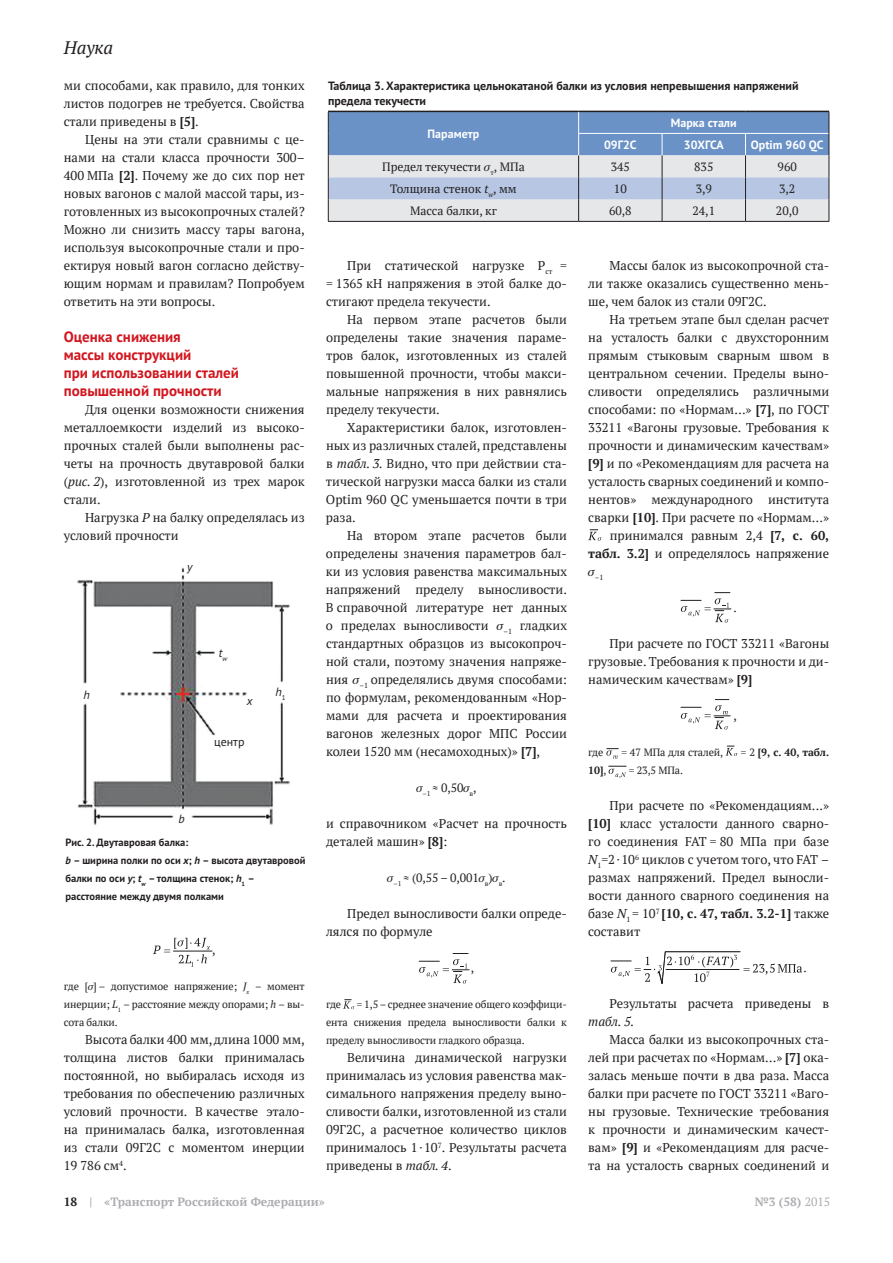
<style>
.page{position:relative;width:893px;height:1263px;background:#fff}
.page>*{position:absolute;margin:0;border:0;box-sizing:border-box;transform-origin:0 0}
.t1{font:italic 18px "PT Serif";color:#231f20}
.t2{font:700 15px/18px "PT Sans";color:#d1161e}
.t3{font:12.75px/18px "PT Serif";color:#231f20;text-align:justify}
.t4{font:italic 12.75px "PT Serif";color:#231f20}
.t5{font:12px "PT Serif";color:#231f20}
.t6{font:700 12px/14.4px "PT Sans";color:#231f20}
.t7{font:700 12px "PT Serif";color:#acadb1}
.t8{font:700 12px "PT Sans";color:#fff}
.t9{font:italic 12px "PT Sans";color:#231f20}
.t10{font:12px "PT Sans";color:#231f20}
.t11{font:10.5px/18px "PT Serif";letter-spacing:-.01em;color:#231f20;text-align:justify}
.t12{font:700 10.5px/18px "PT Sans";color:#231f20}
.t13{font:700 10.5px "PT Serif";color:#231f20}
.t14{font:7.5px "PT Serif";color:#231f20}
.s1{font-weight:700}
.s2{font-style:italic}
.s3{font-weight:400}
.s4{color:#231f20}
</style>
<div class="page">
<svg style="left:419px;top:953px;width:50px;height:31px"></svg>
<svg style="left:343px;top:999px;width:11px;height:10px"></svg>
<svg style="left:588px;top:529px;width:13px;height:12px"></svg>
<svg style="left:681px;top:592px;width:50px;height:31px"></svg>
<svg style="left:681px;top:699px;width:49px;height:31px"></svg>
<svg style="left:606px;top:748px;width:13px;height:11px"></svg>
<svg style="left:726px;top:746px;width:11px;height:10px"></svg>
<svg style="left:608px;top:766px;width:18px;height:12px"></svg>
<svg style="left:611px;top:951px;width:191px;height:33px"></svg>
<img style="left:77px;top:567px;width:213px;height:259px">
<hr style="left:173px;top:951px;width:39px;height:1px;background:#231f20">
<svg style="left:153px;top:938px;width:57px;height:29px"></svg>
<hr style="left:328px;top:221px;width:251px;height:1px;background:#231f20">
<hr style="left:579px;top:221px;width:83px;height:1px;background:#231f20">
<hr style="left:662px;top:221px;width:83px;height:1px;background:#231f20">
<hr style="left:745px;top:221px;width:84px;height:1px;background:#231f20">
<svg style="left:328px;top:111px;width:502px;height:110px;background:#a9bcd7"></svg>
<h1 class="t1" style="left:64px;top:36px;width:51px">Наука</h1>
<p class="t3" style="left:64px;top:76px;width:242px">ми способами, как правило, для тонких листов подогрев не требуется. Свойства стали приведены в <span class="s1">[5]</span>.</p>
<p class="t3" style="left:64px;top:130px;width:242px;text-indent:21px">Цены на эти стали сравнимы с це&shy;нами на стали класса прочности 300– 400 МПа <span class="s1">[2]</span>. Почему же до сих пор нет новых вагонов с малой массой тары, из&shy;готовленных из высокопрочных сталей?<br>Можно ли снизить массу тары вагона, используя высокопрочные стали и про&shy;ектируя новый вагон согласно действу&shy;ющим нормам и правилам? Попробуем ответить на эти вопросы.</p>
<p class="t2" style="left:64px;top:327px;width:177px">Оценка снижения<br>массы конструкций<br>при использовании сталей повышенной прочности</p>
<p class="t3" style="left:64px;top:400px;width:242px;text-indent:21px">Для оценки возможности снижения металлоемкости изделий из высоко&shy;прочных сталей были выполнены рас&shy;четы на прочность двутавровой балки (<span class="s2">рис. 2</span>), изготовленной из трех марок стали.</p>
<p class="t3" style="left:64px;top:508px;width:242px;text-indent:21px">Нагрузка <span class="s2">Р</span> на балку определялась из условий прочности</p>
<p class="t9" style="left:83px;top:687px;width:8px">h</p>
<p class="t9" style="left:187px;top:559px;width:7px">y</p>
<p class="t9" style="left:179px;top:811px;width:8px">b</p>
<p class="t9" style="left:219px;top:645px;width:10px">t<sub>w</sub></p>
<p class="t9" style="left:247px;top:693px;width:7px">x</p>
<p class="t10" style="left:214px;top:734px;width:32px">центр</p>
<p class="t9" style="left:276px;top:684px;width:12px">h<sub>1</sub></p>
<p class="t12" style="left:66px;top:833px;width:241px">Рис. 2. Двутавровая балка:<br><span class="s2">b</span> – ширина полки по оси <span class="s2">x</span>; <span class="s2">h</span> – высота двутавровой балки по оси <span class="s2">y</span>; <span class="s2">t</span><sub>w</sub> – толщина стенок; <span class="s2">h</span><sub>1</sub> – расстояние между двумя полками</p>
<p class="t5" style="left:212px;top:942px;width:5px">,</p>
<p class="t11" style="left:64px;top:977px;width:242px">где [ ] – допустимое напряжение; <span class="s2">J</span><sub>х</sub> – момент инерции; <span class="s2">L</span><sub>1</sub> – расстояние между опорами; <span class="s2">h</span> – вы&shy;сота балки.</p>
<p class="t3" style="left:64px;top:1030px;width:242px;text-indent:21px">Высота балки 400 мм, длина 1000 мм, толщина листов балки принималась постоянной, но выбиралась исходя из требования по обеспечению различных условий прочности. В качестве этало&shy;на принималась балка, изготовленная из стали 09Г2С с моментом инерции 19 786 см<sup>4</sup>.</p>
<p class="t6" style="left:328px;top:79px;width:472px">Таблица 3. Характеристика цельнокатаной балки из условия непревышения напряжений предела текучести</p>
<p class="t8" style="left:428px;top:126px;width:53px">Параметр</p>
<p class="t8" style="left:671px;top:115px;width:67px">Марка стали</p>
<p class="t8" style="left:604px;top:137px;width:34px">09Г2С</p>
<p class="t8" style="left:684px;top:137px;width:41px">30ХГСА</p>
<p class="t8" style="left:751px;top:137px;width:74px">Optim 960 QC</p>
<p class="t5" style="left:382px;top:159px;width:144px">Предел текучести <sub>т</sub>, МПа</p>
<p class="t5" style="left:611px;top:159px;width:21px">345</p>
<p class="t5" style="left:694px;top:159px;width:21px">835</p>
<p class="t5" style="left:778px;top:159px;width:21px">960</p>
<p class="t5" style="left:390px;top:181px;width:128px">Толщина стенок <span class="s2">t</span><sub>w</sub>, мм</p>
<p class="t5" style="left:614px;top:181px;width:14px">10</p>
<p class="t5" style="left:696px;top:181px;width:18px">3,9</p>
<p class="t5" style="left:779px;top:181px;width:18px">3,2</p>
<p class="t5" style="left:410px;top:203px;width:88px">Масса балки, кг</p>
<p class="t5" style="left:609px;top:203px;width:24px">60,8</p>
<p class="t5" style="left:692px;top:203px;width:24px">24,1</p>
<p class="t5" style="left:776px;top:203px;width:24px">20,0</p>
<p class="t3" style="left:326px;top:256px;width:242px;text-indent:21px">При статической нагрузке Р<sub>ст</sub> = = 1365 кН напряжения в этой балке до&shy;стигают предела текучести.</p>
<p class="t3" style="left:326px;top:310px;width:242px;text-indent:21px">На первом этапе расчетов были определены такие значения параме&shy;тров балок, изготовленных из сталей повышенной прочности, чтобы макси&shy;мальные напряжения в них равнялись пределу текучести.</p>
<p class="t3" style="left:326px;top:418px;width:242px;text-indent:21px">Характеристики балок, изготовлен&shy;ных из различных сталей, представлены в <span class="s2">табл. 3.</span> Видно, что при действии ста&shy;тической нагрузки масса балки из стали Optim 960 QC уменьшается почти в три раза.</p>
<p class="t3" style="left:326px;top:526px;width:242px;text-align:left;text-indent:21px">На втором этапе расчетов были определены значения параметров бал&shy;ки из условия равенства максимальных напряжений пределу выносливости.<br>В справочной литературе нет данных о пределах выносливости <sub>–1</sub> гладких стандартных образцов из высокопроч&shy;ной стали, поэтому значения напряже&shy;ния <sub>–1</sub> определялись двумя способами: по формулам, рекомендованным «Нор&shy;мами для расчета и проектирования вагонов железных дорог МПС России колеи 1520 мм (несамоходных)» <span class="s1">[7]</span>,</p>
<p class="t5" style="left:423px;top:780px;width:55px"><sub>–1</sub> ≈ 0,50 <sub>в</sub>,</p>
<p class="t3" style="left:326px;top:814px;width:242px">и справочником «Расчет на прочность деталей машин» <span class="s1">[8]</span>:</p>
<p class="t5" style="left:393px;top:870px;width:112px"><sub>–1</sub> ≈ (0,55 – 0,001 <sub>в</sub>) <sub>в</sub>.</p>
<p class="t3" style="left:326px;top:904px;width:242px;text-indent:21px">Предел выносливости балки опреде&shy;лялся по формуле</p>
<p class="t5" style="left:471px;top:960px;width:5px">,</p>
<p class="t11" style="left:326px;top:995px;width:17px">где</p>
<p class="t11" style="left:326px;top:995px;width:242px;text-indent:31px">= 1,5 – среднее значение общего коэффици&shy;ента снижения предела выносливости балки к пределу выносливости гладкого образца.</p>
<p class="t3" style="left:326px;top:1048px;width:242px;text-indent:21px">Величина динамической нагрузки принималась из условия равенства мак&shy;симального напряжения пределу выно&shy;сливости балки, изготовленной из стали 09Г2С, а расчетное количество циклов принималось 1⋅10<sup>7</sup>. Результаты расчета приведены в <span class="s2">табл. 4</span>.</p>
<p class="t3" style="left:588px;top:256px;width:242px;text-indent:21px">Массы балок из высокопрочной ста&shy;ли также оказались существенно мень&shy;ше, чем балок из стали 09Г2С.</p>
<p class="t3" style="left:588px;top:310px;width:242px;text-align:right">На третьем этапе был сделан расчет<br>на усталость балки с двухсторонним прямым стыковым сварным швом в центральном сечении. Пределы выно&shy;сливости определялись различными способами: по «Нормам…» <span class="s1">[7]</span>, по ГОСТ 33211 «Вагоны грузовые. Требования к прочности и динамическим качествам» <span class="s1">[9]</span> и по «Рекомендациям для расчета на усталость сварных соединений и компо&shy;нентов» международного института сварки <span class="s1">[10]</span>. При расчете по «Нормам…» принимался равным 2,4 <span class="s1">[7, с. 60, табл. 3.2]</span> и определялось напряжение</p>
<p class="t14" style="left:595px;top:573px;width:10px">–1</p>
<p class="t5" style="left:733px;top:600px;width:3px">.</p>
<p class="t3" style="left:588px;top:634px;width:242px;text-indent:21px">При расчете по ГОСТ 33211 «Вагоны грузовые. Требования к прочности и ди&shy;намическим качествам» <span class="s1">[9]</span></p>
<p class="t5" style="left:733px;top:708px;width:5px">,</p>
<p class="t11" style="left:588px;top:743px;width:17px">где</p>
<p class="t11" style="left:621px;top:743px;width:103px">= 47 МПа для сталей,</p>
<p class="t13" style="left:741px;top:745px;width:90px"><span class="s3">= 2</span> [9, с. 40, табл.</p>
<p class="t13" style="left:588px;top:763px;width:20px">10]<span class="s3">,</span></p>
<p class="t11" style="left:629px;top:761px;width:54px">= 23,5 МПа.</p>
<p class="t3" style="left:588px;top:796px;width:242px;text-indent:21px">При расчете по «Рекомендациям... » <span class="s1">[10]</span> класс усталости данного сварно&shy;го соединения FAT = 80 МПа при базе <span class="s2">N</span><sub>1</sub>=2⋅10<sup>6</sup> циклов с учетом того, что FAT – размах напряжений. Предел выносли&shy;вости данного сварного соединения на базе <span class="s2">N</span><sub>1</sub> = 10<sup>7</sup> <span class="s1">[10, с. 47, табл. 3.2-1]</span> также составит</p>
<p class="t5" style="left:802px;top:960px;width:3px">.</p>
<p class="t3" style="left:609px;top:994px;width:221px">Результаты расчета приведены в</p>
<p class="t4" style="left:588px;top:1013px;width:48px">табл. 5.</p>
<p class="t3" style="left:588px;top:1030px;width:242px;text-indent:21px">Масса балки из высокопрочных ста&shy;лей при расчетах по «Нормам…» <span class="s1">[7]</span> ока&shy;залась меньше почти в два раза. Масса балки при расчете по ГОСТ 33211 «Ваго&shy;ны грузовые. Технические требования к прочности и динамическим качест&shy;вам» <span class="s1">[9]</span> и «Рекомендациям для расче&shy;та на усталость сварных соединений и</p>
<p class="t7" style="left:64px;top:1194px;width:263px"><span class="s4">18</span> | «Транспорт Российской Федерации»</p>
<p class="t7" style="left:755px;top:1194px;width:77px">№3 (58) <span class="s3">2015</span></p>
</div>
